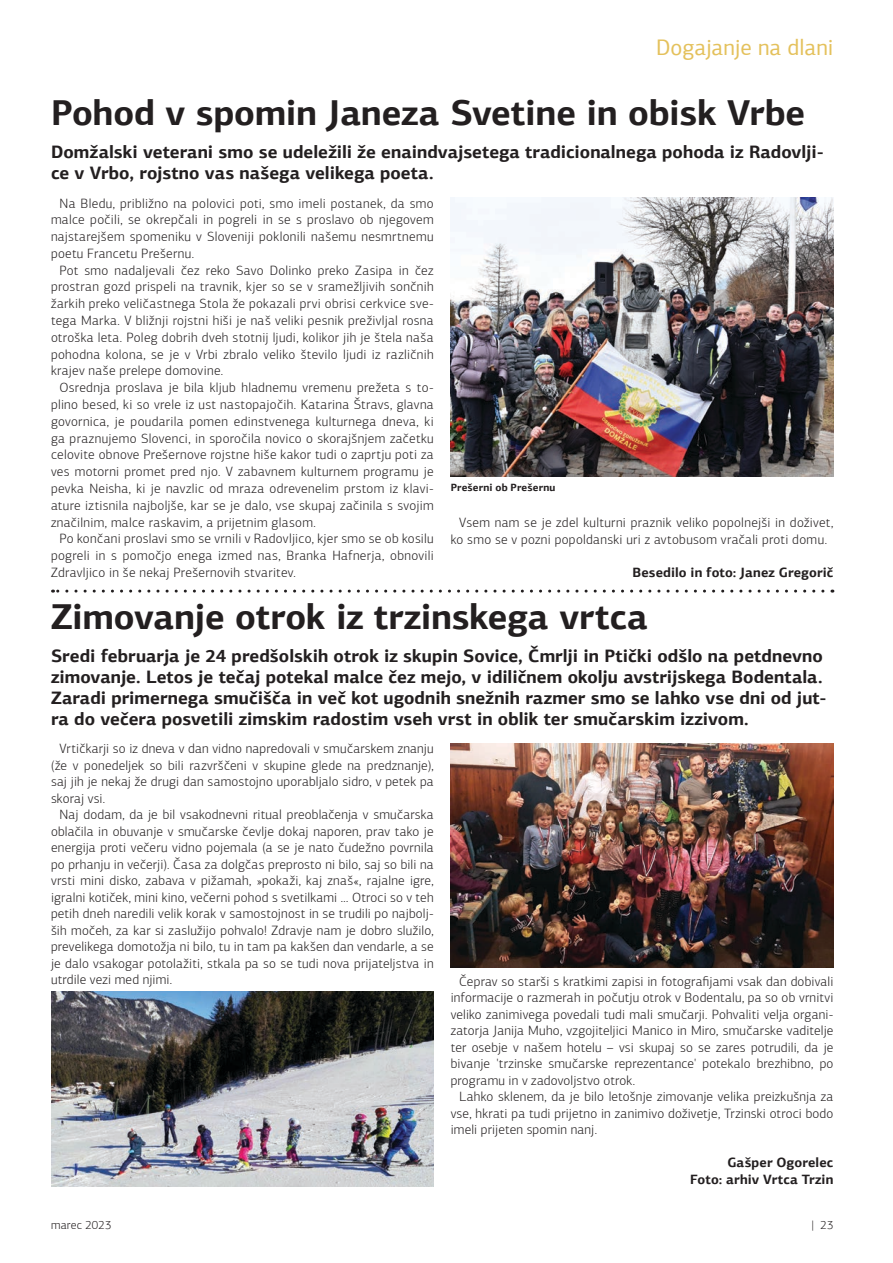
<style>
.page{position:relative;width:893px;height:1263px;background:#fff}
.page>*{position:absolute;margin:0;border:0;box-sizing:border-box;transform-origin:0 0}
.Naslov__Velik{font:700 36px "PF Agora Sans Pro";letter-spacing:-.005em;color:#231f20}
.t1{font:22.5px "PF Agora Sans Pro";letter-spacing:-.005em;color:#e4c15c}
.Podnaslov{font:700 18px/21px "PF Agora Sans Pro";color:#231f20}
.Tekst{font:300 13.5px/16.5px "PF Agora Sans Pro";letter-spacing:.02em;color:#231f20;text-align:justify}
.avtor{font:700 13.5px "PF Agora Sans Pro";letter-spacing:.01em;color:#231f20}
.t2{font:300 12px "PF Agora Sans Pro";letter-spacing:.015em;color:#231f20}
.PODPIS_POD_SLIKO{font:700 10.5px "PF Agora Sans Pro";letter-spacing:.015em;color:#231f20}
</style>
<div class="page">
<img style="left:451px;top:743px;width:382px;height:224px">
<img style="left:51px;top:992px;width:383px;height:194px">
<img style="left:451px;top:197px;width:382px;height:279px">
<svg style="left:53px;top:590px;width:770px;height:3px"></svg>
<p class="t1" style="left:656px;top:34px;width:179px">Dogajanje na dlani</p>
<p class="Naslov__Velik" style="left:51px;top:90px;width:756px">Pohod v spomin Janeza Svetine in obisk Vrbe</p>
<p class="Podnaslov" style="left:51px;top:141px;width:774px">Domžalski veterani smo se udeležili že enaindvajsetega tradicionalnega pohoda iz Radovlji&shy;ce v Vrbo, rojstno vas našega velikega poeta.</p>
<p class="Tekst" style="left:51px;top:195px;width:384px;text-indent:9px">Na Bledu, približno na polovici poti, smo imeli postanek, da smo malce počili, se okrepčali in pogreli in se s proslavo ob njegovem najstarejšem spomeniku v Sloveniji poklonili našemu nesmrtnemu poetu Francetu Prešernu.</p>
<p class="Tekst" style="left:51px;top:262px;width:384px;text-indent:9px">Pot smo nadaljevali čez reko Savo Dolinko preko Zasipa in čez prostran gozd prispeli na travnik, kjer so se v sramežljivih sončnih žarkih preko veličastnega Stola že pokazali prvi obrisi cerkvice sve&shy;tega Marka. V bližnji rojstni hiši je naš veliki pesnik preživljal rosna otroška leta. Poleg dobrih dveh stotnij ljudi, kolikor jih je štela naša pohodna kolona, se je v Vrbi zbralo veliko število ljudi iz različnih krajev naše prelepe domovine.</p>
<p class="Tekst" style="left:51px;top:379px;width:384px;text-indent:8px">Osrednja proslava je bila kljub hladnemu vremenu prežeta s to&shy;plino besed, ki so vrele iz ust nastopajočih. Katarina Štravs, glavna govornica, je poudarila pomen edinstvenega kulturnega dneva, ki ga praznujemo Slovenci, in sporočila novico o skorajšnjem začetku celovite obnove Prešernove rojstne hiše kakor tudi o zaprtju poti za ves motorni promet pred njo. V zabavnem kulturnem programu je pevka Neisha, ki je navzlic od mraza odrevenelim prstom iz klavi&shy;ature iztisnila najboljše, kar se je dalo, vse skupaj začinila s svojim značilnim, malce raskavim, a prijetnim glasom.</p>
<p class="Tekst" style="left:51px;top:530px;width:384px;text-indent:9px">Po končani proslavi smo se vrnili v Radovljico, kjer smo se ob kosilu pogreli in s pomočjo enega izmed nas, Branka Hafnerja, obnovili Zdravljico in še nekaj Prešernovih stvaritev.</p>
<p class="PODPIS_POD_SLIKO" style="left:451px;top:480px;width:106px">Prešerni ob Prešernu</p>
<p class="Tekst" style="left:451px;top:514px;width:384px;text-indent:9px">Vsem nam se je zdel kulturni praznik veliko popolnejši in doživet, ko smo se v pozni popoldanski uri z avtobusom vračali proti domu.</p>
<p class="avtor" style="left:632px;top:564px;width:202px">Besedilo in foto: Janez Gregorič</p>
<p class="Naslov__Velik" style="left:51px;top:594px;width:598px">Zimovanje otrok iz trzinskega vrtca</p>
<p class="Podnaslov" style="left:51px;top:645px;width:777px">Sredi februarja je 24 predšolskih otrok iz skupin Sovice, Čmrlji in Ptički odšlo na petdnevno zimovanje. Letos je tečaj potekal malce čez mejo, v idiličnem okolju avstrijskega Bodentala.<br>Zaradi primernega smučišča in več kot ugodnih snežnih razmer smo se lahko vse dni od jut&shy;ra do večera posvetili zimskim radostim vseh vrst in oblik ter smučarskim izzivom.</p>
<p class="Tekst" style="left:51px;top:740px;width:384px;text-indent:9px">Vrtičkarji so iz dneva v dan vidno napredovali v smučarskem znanju (že v ponedeljek so bili razvrščeni v skupine glede na predznanje), saj jih je nekaj že drugi dan samostojno uporabljalo sidro, v petek pa skoraj vsi.</p>
<p class="Tekst" style="left:51px;top:806px;width:384px;text-indent:9px">Naj dodam, da je bil vsakodnevni ritual preoblačenja v smučarska oblačila in obuvanje v smučarske čevlje dokaj naporen, prav tako je energija proti večeru vidno pojemala (a se je nato čudežno povrnila po prhanju in večerji). Časa za dolgčas preprosto ni bilo, saj so bili na vrsti mini disko, zabava v pižamah, »pokaži, kaj znaš«, rajalne igre, igralni kotiček, mini kino, večerni pohod s svetilkami … Otroci so v teh petih dneh naredili velik korak v samostojnost in se trudili po najbolj&shy;ših močeh, za kar si zaslužijo pohvalo! Zdravje nam je dobro služilo, prevelikega domotožja ni bilo, tu in tam pa kakšen dan vendarle, a se je dalo vsakogar potolažiti, stkala pa so se tudi nova prijateljstva in utrdile vezi med njimi.</p>
<p class="Tekst" style="left:451px;top:973px;width:384px;text-indent:9px">Čeprav so starši s kratkimi zapisi in fotografijami vsak dan dobivali informacije o razmerah in počutju otrok v Bodentalu, pa so ob vrnitvi veliko zanimivega povedali tudi mali smučarji. Pohvaliti velja organi&shy;zatorja Janija Muho, vzgojiteljici Manico in Miro, smučarske vaditelje ter osebje v našem hotelu – vsi skupaj so se zares potrudili, da je bivanje 'trzinske smučarske reprezentance' potekalo brezhibno, po programu in v zadovoljstvo otrok.</p>
<p class="Tekst" style="left:451px;top:1088px;width:384px;text-indent:9px">Lahko sklenem, da je bilo letošnje zimovanje velika preizkušnja za vse, hkrati pa tudi prijetno in zanimivo doživetje, Trzinski otroci bodo imeli prijeten spomin nanj.</p>
<p class="avtor" style="left:727px;top:1154px;width:108px">Gašper Ogorelec</p>
<p class="avtor" style="left:690px;top:1170px;width:145px">Foto: arhiv Vrtca Trzin</p>
<p class="t2" style="left:51px;top:1218px;width:62px">marec 2023</p>
<p class="t2" style="left:811px;top:1218px;width:24px">| 23</p>
</div>
